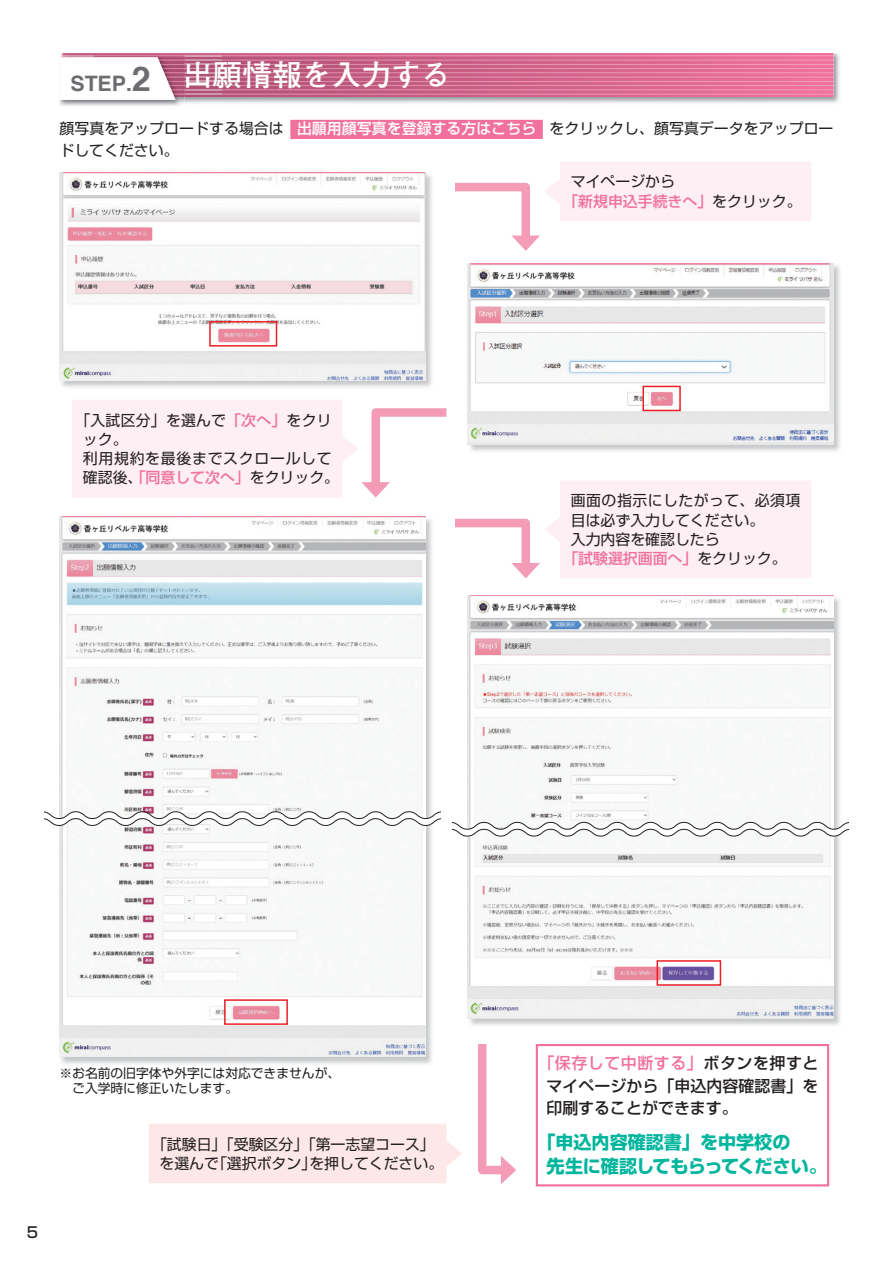
<style>
.page{position:relative;width:893px;height:1263px;background:#fff}
.page>*{position:absolute;margin:0;border:0;box-sizing:border-box;transform-origin:0 0}
.t1{font:700 29.7px "Futo Go B101 Pr 6 N";color:#fff}
.t2{font:700 18px/24.5px "Shin Go Pr 6 N";color:#00b59d}
.t3{font:500 15.9px/22.4px "Shin Go Pr 6 N";letter-spacing:.005em;color:#231f20;text-align:justify}
.t4{font:14.85px/19.2px "Shin Go Pr 6 N";letter-spacing:.005em;color:#231f20}
.t5{font:14.85px/19.2px "Shin Go Pr 6 N";letter-spacing:.03em;color:#231f20}
.t6{font:14.85px "Shin Go Pr 6 N";letter-spacing:.035em;color:#231f20}
.t7{font:500 14.85px "Shin Go Pr 6 N";color:#f1709d}
.t8{font:500 14.85px "Shin Go Pr 6 N";color:#231f20}
.t9{font:12.75px/15.9px "Shin Go Pr 6 N";color:#231f20}
.s1{font-family:"Helvetica";font-size:34.05px;color:#6c6d70}
.s2{font-weight:500;color:#fff}
.s3{font-weight:500;color:#f1709d}
.s4{font-weight:400;color:#231f20}
.s5{color:#f1709d}
</style>
<div class="page">
<svg style="left:478px;top:1044px;width:38px;height:140px"></svg>
<div style="left:290px;top:120px;width:253px;height:19px;background:#f1709d"></div>
<img style="left:59px;top:172px;width:373px;height:215px">
<img style="left:60px;top:172px;width:365px;height:209px">
<img style="left:467px;top:263px;width:373px;height:188px">
<img style="left:468px;top:264px;width:365px;height:180px">
<img style="left:59px;top:567px;width:1px;height:244px">
<img style="left:426px;top:578px;width:6px;height:233px">
<img style="left:60px;top:517px;width:363px;height:294px">
<img style="left:59px;top:827px;width:268px;height:237px">
<img style="left:327px;top:827px;width:105px;height:237px">
<img style="left:59px;top:826px;width:373px;height:1px">
<img style="left:467px;top:595px;width:373px;height:48px">
<img style="left:467px;top:643px;width:1px;height:179px">
<img style="left:834px;top:643px;width:6px;height:179px">
<img style="left:468px;top:595px;width:365px;height:227px">
<img style="left:467px;top:838px;width:373px;height:187px">
<img style="left:467px;top:836px;width:373px;height:2px">
<svg style="left:455px;top:162px;width:356px;height:89px"></svg>
<svg style="left:72px;top:400px;width:739px;height:178px"></svg>
<img style="left:185px;top:53px;width:655px;height:50px">
<img style="left:185px;top:53px;width:648px;height:44px">
<img style="left:185px;top:94px;width:631px;height:1px">
<img style="left:185px;top:55px;width:631px;height:1px">
<img style="left:185px;top:60px;width:631px;height:1px">
<img style="left:185px;top:64px;width:631px;height:1px">
<img style="left:185px;top:68px;width:631px;height:1px">
<img style="left:185px;top:72px;width:631px;height:1px">
<img style="left:185px;top:77px;width:631px;height:1px">
<img style="left:185px;top:81px;width:631px;height:1px">
<img style="left:185px;top:85px;width:631px;height:1px">
<img style="left:185px;top:89px;width:631px;height:1px">
<svg style="left:816px;top:55px;width:17px;height:40px"></svg>
<img style="left:60px;top:53px;width:125px;height:53px">
<svg style="left:60px;top:55px;width:125px;height:45px"></svg>
<div style="left:536px;top:1044px;width:293px;height:142px;border:2px solid #f1709d"></div>
<div style="left:209px;top:321px;width:68px;height:26px;border:1px solid #ee1d23"></div>
<div style="left:642px;top:386px;width:39px;height:25px;border:1px solid #ee1d23"></div>
<div style="left:657px;top:960px;width:64px;height:26px;border:1px solid #ee1d23"></div>
<div style="left:224px;top:999px;width:64px;height:26px;border:1px solid #ee1d23"></div>
<svg style="left:45px;top:811px;width:395px;height:15px"></svg>
<svg style="left:453px;top:822px;width:395px;height:14px"></svg>
<div style="left:149px;top:1124px;width:313px;height:59px;background:#fde8e7"></div>
<h1 class="t1" style="left:70px;top:51px;width:382px"><sub>STEP.</sub><span class="s1">2</span> 出願情報を入力する</h1>
<p class="t4" style="left:60px;top:117px;width:775px;line-height:21.3px">顔写真をアップロードする場合は <span class="s2">出願用顔写真を登録する方はこちら</span> をクリックし、顔写真データをアップロードしてください。</p>
<p class="t5" style="left:83px;top:409px;width:258px;text-indent:-7px">「入試区分」を選んで<span class="s3">「次へ」</span>をクリック。<br>利用規約を最後までスクロールして確認後、<span class="s3">「同意して次へ」</span>をクリック。</p>
<p class="t4" style="left:563px;top:171px;width:240px;text-indent:7px">マイページから<br><span class="s3">「新規申込手続きへ」</span>をクリック。</p>
<p class="t6" style="left:571px;top:488px;width:231px">画面の指示にしたがって、必須項</p>
<p class="t4" style="left:571px;top:509px;width:195px">目は必ず入力してください。</p>
<p class="t4" style="left:571px;top:528px;width:150px">入力内容を確認したら</p>
<p class="t7" style="left:563px;top:546px;width:225px">「試験選択画面へ」<span class="s4">をクリック。</span></p>
<p class="t9" style="left:60px;top:1064px;width:282px">※お名前の旧字体や外字には対応できませんが、　ご入学時に修正いたします。</p>
<p class="t4" style="left:152px;top:1133px;width:293px;text-align:center">「試験日」「受験区分」「第一志望コース」を選んで「選択ボタン」を押してください。</p>
<p class="t8" style="left:27px;top:1220px;width:13px">5</p>
<p class="t3" style="left:546px;top:1051px;width:274px;text-indent:-8px"><span class="s5">「保存して中断する」</span>ボタンを押すとマイページから「申込内容確認書」を印刷することができます。</p>
<p class="t2" style="left:546px;top:1129px;width:282px;text-indent:-9px">「申込内容確認書」を中学校の<br>先生に確認してもらってください。</p>
</div>
